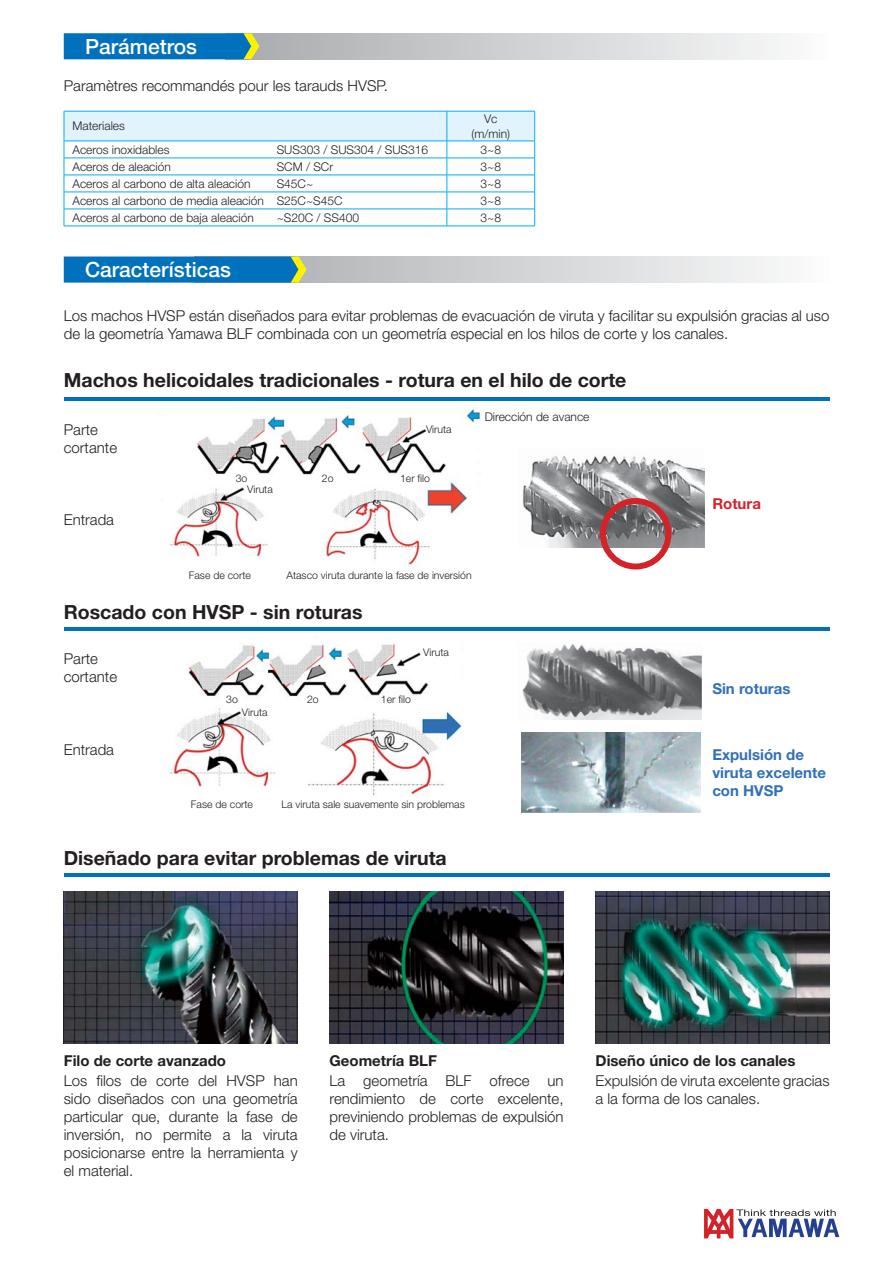
<style>
.page{position:relative;width:893px;height:1263px;background:#fff}
.page>*{position:absolute;margin:0;border:0;box-sizing:border-box;transform-origin:0 0}
.t1{font:500 21px "Helvetica Neue LT Pro";color:#fff}
.t2{font:700 19.5px "Helvetica Neue LT Pro";color:#231f20}
.t3{font:300 15px/18px "Helvetica Neue LT Pro";color:#231f20}
.t4{font:700 15px "Helvetica Neue LT Pro";color:#231f20}
.t5{font:700 15px/18px "Helvetica Neue LT Pro";color:#3070b8}
.t6{font:700 15px "Helvetica Neue LT Pro";color:#d2232a}
.t7{font:300 12px/14.4px "Helvetica Neue LT Pro";color:#231f20;text-align:center}
.t8{font:300 10.5px "Helvetica Neue LT Pro";color:#231f20}
</style>
<div class="page">
<svg style="left:704px;top:1209px;width:135px;height:29px"></svg>
<hr style="left:64px;top:397px;width:765px;height:3px;background:#0071bc">
<hr style="left:64px;top:627px;width:765px;height:3px;background:#0071bc">
<hr style="left:64px;top:873px;width:765px;height:3px;background:#0071bc">
<svg style="left:64px;top:111px;width:471px;height:115px"></svg>
<hr style="left:64px;top:226px;width:471px;height:1px;background:#00aeef">
<img style="left:169px;top:409px;width:314px;height:159px">
<img style="left:169px;top:642px;width:293px;height:154px">
<img style="left:523px;top:455px;width:181px;height:93px">
<img style="left:522px;top:643px;width:179px;height:77px">
<img style="left:521px;top:732px;width:179px;height:81px">
<div style="left:600px;top:498px;width:71px;height:72px;border:6px solid #d2232a;border-radius:50%"></div>
<img style="left:64px;top:891px;width:234px;height:152px">
<img style="left:329px;top:891px;width:234px;height:152px">
<img style="left:595px;top:891px;width:234px;height:152px">
<div style="left:225px;top:33px;width:602px;height:26px;background:linear-gradient(to right,#a7a9ac,#fbfbfc)"></div>
<svg style="left:64px;top:33px;width:195px;height:26px;background:#0f78b4"></svg>
<svg style="left:307px;top:257px;width:473px;height:26px;background:#d5d6d7"></svg>
<svg style="left:64px;top:257px;width:243px;height:26px;background:#0e77b6"></svg>
<h1 class="t1" style="left:85px;top:34px;width:114px">Parámetros</h1>
<p class="t3" style="left:64px;top:78px;width:325px">Paramètres recommandés pour les tarauds HVSP.</p>
<p class="t7" style="left:72px;top:120px;width:54px">Materiales</p>
<p class="t7" style="left:471px;top:113px;width:40px">Vc (m/min)</p>
<p class="t7" style="left:72px;top:143px;width:98px">Aceros inoxidables</p>
<p class="t7" style="left:277px;top:143px;width:153px">SUS303 / SUS304 / SUS316</p>
<p class="t7" style="left:480px;top:143px;width:22px">3~8</p>
<p class="t7" style="left:72px;top:160px;width:100px">Aceros de aleación</p>
<p class="t7" style="left:277px;top:160px;width:58px">SCM / SCr</p>
<p class="t7" style="left:480px;top:160px;width:22px">3~8</p>
<p class="t7" style="left:72px;top:177px;width:179px">Aceros al carbono de alta aleación</p>
<p class="t7" style="left:277px;top:177px;width:38px">S45C~</p>
<p class="t7" style="left:480px;top:177px;width:22px">3~8</p>
<p class="t7" style="left:72px;top:194px;width:272px">Aceros al carbono de media aleación S25C~S45C</p>
<p class="t7" style="left:480px;top:194px;width:22px">3~8</p>
<p class="t7" style="left:72px;top:211px;width:183px">Aceros al carbono de baja aleación</p>
<p class="t7" style="left:277px;top:211px;width:84px">~S20C / SS400</p>
<p class="t7" style="left:480px;top:211px;width:22px">3~8</p>
<h1 class="t1" style="left:85px;top:257px;width:147px">Características</h1>
<p class="t3" style="left:64px;top:308px;width:767px">Los machos HVSP están diseñados para evitar problemas de evacuación de viruta y facilitar su expulsión gracias al uso de la geometría Yamawa BLF combinada con un geometría especial en los hilos de corte y los canales.</p>
<h2 class="t2" style="left:64px;top:373px;width:564px">Machos helicoidales tradicionales - rotura en el hilo de corte</h2>
<p class="t3" style="left:64px;top:422px;width:55px">Parte cortante</p>
<p class="t3" style="left:64px;top:512px;width:52px">Entrada</p>
<p class="t8" style="left:236px;top:474px;width:13px">3o</p>
<p class="t8" style="left:247px;top:485px;width:27px">Viruta</p>
<p class="t8" style="left:322px;top:474px;width:13px">2o</p>
<p class="t8" style="left:426px;top:425px;width:27px">Viruta</p>
<p class="t8" style="left:400px;top:474px;width:31px">1er filo</p>
<p class="t7" style="left:484px;top:410px;width:106px">Dirección de avance</p>
<p class="t8" style="left:189px;top:571px;width:64px">Fase de corte</p>
<p class="t8" style="left:286px;top:571px;width:187px">Atasco viruta durante la fase de inversión</p>
<h2 class="t2" style="left:64px;top:605px;width:300px">Roscado con HVSP - sin roturas</h2>
<p class="t3" style="left:64px;top:651px;width:55px">Parte cortante</p>
<p class="t3" style="left:64px;top:742px;width:52px">Entrada</p>
<p class="t8" style="left:226px;top:696px;width:13px">3o</p>
<p class="t8" style="left:242px;top:709px;width:27px">Viruta</p>
<p class="t8" style="left:307px;top:696px;width:13px">2o</p>
<p class="t8" style="left:423px;top:649px;width:27px">Viruta</p>
<p class="t8" style="left:381px;top:696px;width:31px">1er filo</p>
<p class="t8" style="left:191px;top:800px;width:64px">Fase de corte</p>
<p class="t8" style="left:281px;top:800px;width:184px">La viruta sale suavemente sin problemas</p>
<h2 class="t2" style="left:64px;top:851px;width:384px">Diseñado para evitar problemas de viruta</h2>
<p class="t6" style="left:712px;top:498px;width:50px">Rotura</p>
<p class="t5" style="left:712px;top:681px;width:80px">Sin roturas</p>
<p class="t5" style="left:712px;top:747px;width:115px">Expulsión de viruta excelente con HVSP</p>
<p class="t4" style="left:64px;top:1055px;width:164px">Filo de corte avanzado</p>
<p class="t4" style="left:329px;top:1055px;width:109px">Geometría BLF</p>
<p class="t4" style="left:595px;top:1055px;width:201px">Diseño único de los canales</p>
<p class="t3" style="left:64px;top:1073px;width:235px;text-align:justify">Los filos de corte del HVSP han sido diseñados con una geometría particular que, durante la fase de inversión, no permite a la viruta posicionarse entre la herramienta y el material.</p>
<p class="t3" style="left:329px;top:1073px;width:235px;text-align:justify">La geometría BLF ofrece un rendimiento de corte excelente, previniendo problemas de expulsión de viruta.</p>
<p class="t3" style="left:595px;top:1073px;width:235px">Expulsión de viruta excelente gracias a la forma de los canales.</p>
</div>
